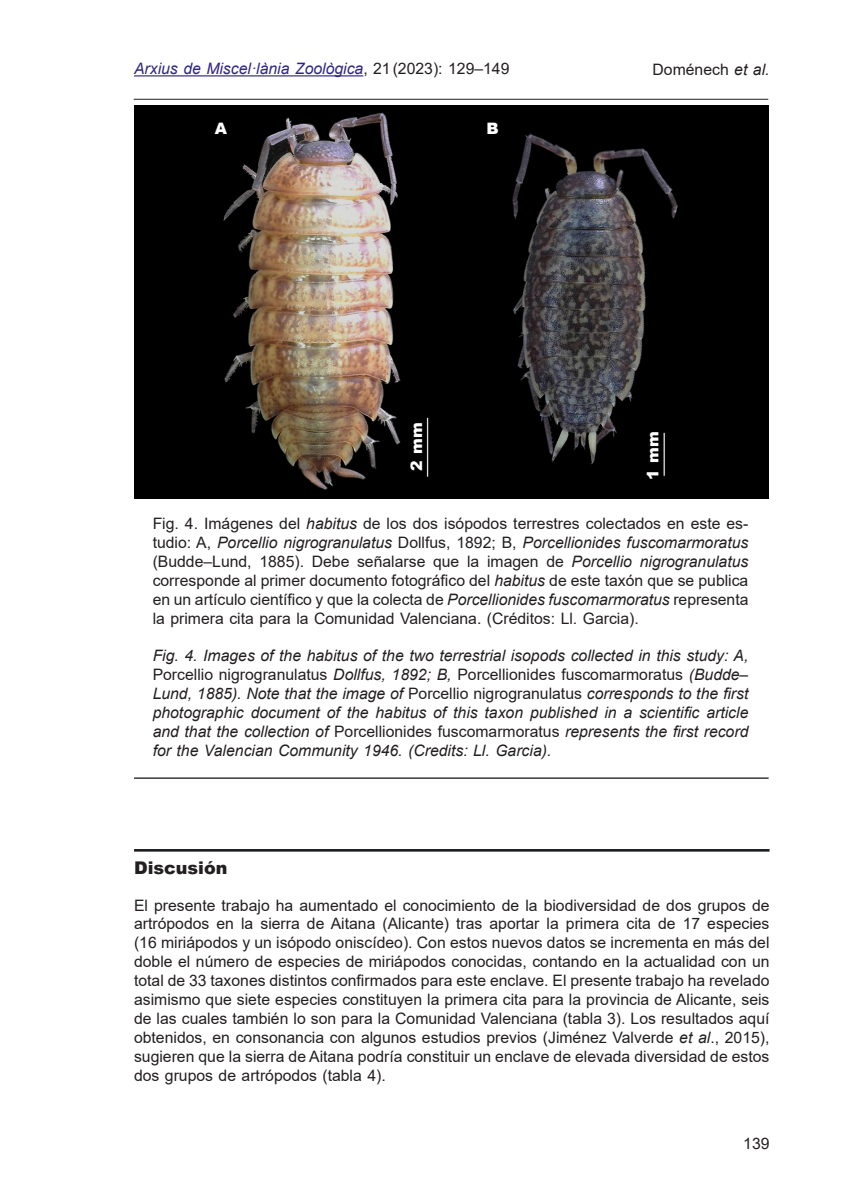
<style>
.page{position:relative;width:844px;height:1191px;background:#fff}
.page>*{position:absolute;margin:0;border:0;box-sizing:border-box;transform-origin:0 0}
.Subtítol_1{font:900 17.5px "Arial";color:#231f20}
.Normal_1º_esp{font:15.75px/18.9px "Arial MT2";color:#231f20;text-align:justify}
.Peu_1_esp{font:15.75px/18.9px "Arial MT2";color:#231f20;text-align:justify}
.Peu_2_ang{font:15.75px/18.9px "Arial Italic MT2";color:#231f20;text-align:justify}
.t1{font:italic 15.75px "Arial";color:#302784}
.Normal_ang{font:900 15.75px "Arial";color:#fff}
.s1{font-family:"Arial MT2";font-style:normal;color:#231f20}
.s2{font-family:"Arial";font-style:italic}
.s3{font-family:"Arial Italic MT2"}
.s4{font-family:"Arial"}
.s5{font-family:"Arial MT2"}
</style>
<div class="page">
<hr style="left:134px;top:75px;width:229px;height:1px;background:#302784">
<hr style="left:134px;top:849px;width:635px;height:2px;background:#1d1e1f">
<img style="left:134px;top:105px;width:634px;height:393px">
<hr style="left:134px;top:777px;width:634px;height:1px;background:#1d1e1f">
<hr style="left:134px;top:99px;width:634px;height:1px;background:#1d1e1f">
<p class="t1" style="left:134px;top:58px;width:377px">Arxius de Miscel·lània Zoològica<span class="s1">, 21(2023): 129–149</span></p>
<p class="Normal_1º_esp" style="left:652px;top:60px;width:118px">Doménech <span class="s2">et al.</span></p>
<p class="Normal_ang" style="left:215px;top:117px;width:14px">A</p>
<p class="Normal_ang" style="left:486px;top:117px;width:14px">B</p>
<p class="Normal_ang" style="left:405px;top:471px;width:50px;rotate:-90deg">2 mm</p>
<p class="Normal_ang" style="left:641px;top:479px;width:50px;rotate:-90deg">1 mm</p>
<p class="Peu_1_esp" style="left:153px;top:514px;width:597px">Fig. 4. Imágenes del <span class="s2">habitus</span> de los dos isópodos terrestres colectados en este es&shy;tudio: A, <span class="s3">Porcellio</span> <span class="s2">nigrogranulatus</span> Dollfus, 1892; B, <span class="s3">Porcellionides</span> <span class="s2">fuscomarmoratus </span>(Budde–Lund, 1885). Debe señalarse que la imagen de <span class="s3">Porcellio nigrogranulatus </span><span class="s4">corresponde al primer documento fotográfico del</span> <span class="s2">habitus</span> <span class="s4">de este taxón que se publica en un artículo científico y que la colecta de</span> <span class="s3">Porcellionides</span> <span class="s2">fuscomarmoratus</span> representa la primera cita para la Comunidad Valenciana. (Créditos: Ll. Garcia).</p>
<p class="Peu_2_ang" style="left:153px;top:646px;width:597px"><span class="s2">Fig. 4. Images of the habitus of the two terrestrial isopods collected in this study: A, </span><span class="s5">Porcellio nigrogranulatus</span> Dollfus, 1892; B, <span class="s5">Porcellionides fuscomarmoratus</span> (Budde– Lund, 1885). Note that the image of <span class="s5">Porcellio nigrogranulatus</span> corresponds to the first photographic document of the habitus of this taxon published in a scientific article <span class="s2">and that the collection of</span> <span class="s5">Porcellionides fuscomarmoratus</span> represents the first record for the Valencian Community 1946. (Credits: Ll. Garcia).</p>
<p class="Subtítol_1" style="left:134px;top:854px;width:95px">Discusión</p>
<p class="Normal_1º_esp" style="left:134px;top:895px;width:636px">El presente trabajo ha aumentado el conocimiento de la biodiversidad de dos grupos de artrópodos en la sierra de Aitana (Alicante) tras aportar la primera cita de 17 especies (16 miriápodos y un isópodo oniscídeo). Con estos nuevos datos se incrementa en más del doble el número de especies de miriápodos conocidas, contando en la actualidad con un <span class="s4">total de 33 taxones distintos confirmados para este enclave. El presente trabajo ha revelado </span>asimismo que siete especies constituyen la primera cita para la provincia de Alicante, seis de las cuales también lo son para la Comunidad Valenciana (tabla 3). Los resultados aquí obtenidos, en consonancia con algunos estudios previos (Jiménez Valverde <span class="s2">et al</span>., 2015), sugieren que la sierra de Aitana podría constituir un enclave de elevada diversidad de estos dos grupos de artrópodos (tabla 4).</p>
<p class="Normal_1º_esp" style="left:743px;top:1133px;width:28px">139</p>
</div>
